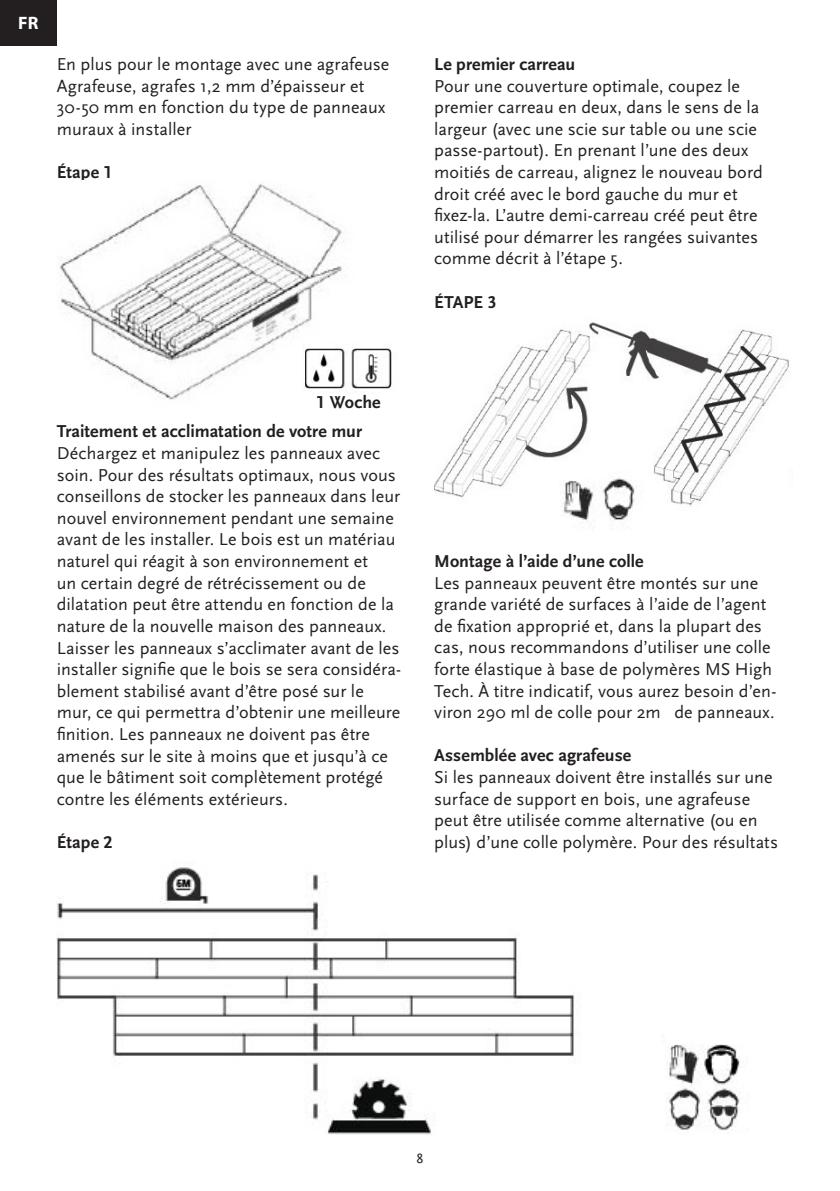
<style>
.page{position:relative;width:840px;height:1191px;background:#fff}
.page>*{position:absolute;margin:0;border:0;box-sizing:border-box;transform-origin:0 0}
.t1{font:18px/21.6px "Scala Sans";letter-spacing:.005em;color:#231f20}
.t2{font:700 18px "Scala Sans";letter-spacing:.005em;color:#231f20}
.t3{font:700 18px "Myriad Pro";color:#fff}
.t4{font:14px "Scala Sans Caps";color:#231f20}
.s1{font-family:"Scala Sans Figures"}
</style>
<div class="page">
<img style="left:434px;top:322px;width:356px;height:184px">
<img style="left:551px;top:472px;width:91px;height:53px">
<img style="left:57px;top:865px;width:683px;height:269px">
<img style="left:59px;top:183px;width:285px;height:217px">
<img style="left:296px;top:344px;width:96px;height:49px">
<div style="left:0;top:0;width:57px;height:45px;background:#231f20"></div>
<p class="t3" style="left:18px;top:13px;width:22px">FR</p>
<p class="t1" style="left:57px;top:54px;width:334px">En plus pour le montage avec une agrafeuse</p>
<p class="t1" style="left:57px;top:75px;width:330px">Agrafeuse, agrafes 1,2 mm d’épaisseur et<br>30-50 mm en fonction du type de panneaux muraux à installer</p>
<p class="t2" style="left:57px;top:163px;width:57px">Étape <span class="s1">1</span></p>
<p class="t2" style="left:434px;top:54px;width:143px">Le premier carreau</p>
<p class="t1" style="left:434px;top:75px;width:330px">Pour une couverture optimale, coupez le premier carreau en deux, dans le sens de la largeur (avec une scie sur table ou une scie passe-partout). En prenant l’une des deux moitiés de carreau, alignez le nouveau bord droit créé avec le bord gauche du mur et fixez-la. L’autre demi-carreau créé peut être utilisé pour démarrer les rangées suivantes comme décrit à l’étape 5.</p>
<p class="t2" style="left:434px;top:292px;width:64px">ÉTAPE <span class="s1">3</span></p>
<p class="t2" style="left:316px;top:392px;width:66px"><span class="s1">1</span> Woche</p>
<p class="t2" style="left:57px;top:422px;width:306px">Traitement et acclimatation de votre mur</p>
<p class="t1" style="left:57px;top:443px;width:346px">Déchargez et manipulez les panneaux avec soin. Pour des résultats optimaux, nous vous conseillons de stocker les panneaux dans leur nouvel environnement pendant une semaine avant de les installer. Le bois est un matériau naturel qui réagit à son environnement et<br>un certain degré de rétrécissement ou de dilatation peut être attendu en fonction de la nature de la nouvelle maison des panneaux.<br>Laisser les panneaux s’acclimater avant de les installer signifie que le bois se sera considéra&shy;blement stabilisé avant d’être posé sur le mur, ce qui permettra d’obtenir une meilleure finition. Les panneaux ne doivent pas être amenés sur le site à moins que et jusqu’à ce que le bâtiment soit complètement protégé contre les éléments extérieurs.</p>
<p class="t2" style="left:57px;top:832px;width:57px">Étape <span class="s1">2</span></p>
<p class="t2" style="left:434px;top:551px;width:211px">Montage à l’aide d’une colle</p>
<p class="t1" style="left:434px;top:572px;width:343px">Les panneaux peuvent être montés sur une grande variété de surfaces à l’aide de l’agent de fixation approprié et, dans la plupart des cas, nous recommandons d’utiliser une colle forte élastique à base de polymères MS High Tech. À titre indicatif, vous aurez besoin d’en&shy;viron 290 ml de colle pour 2m² de panneaux.</p>
<p class="t2" style="left:434px;top:746px;width:198px">Assemblée avec agrafeuse</p>
<p class="t1" style="left:434px;top:766px;width:345px">Si les panneaux doivent être installés sur une surface de support en bois, une agrafeuse peut être utilisée comme alternative (ou en plus) d’une colle polymère. Pour des résultats</p>
<p class="t4" style="left:416px;top:1150px;width:8px">8</p>
</div>
